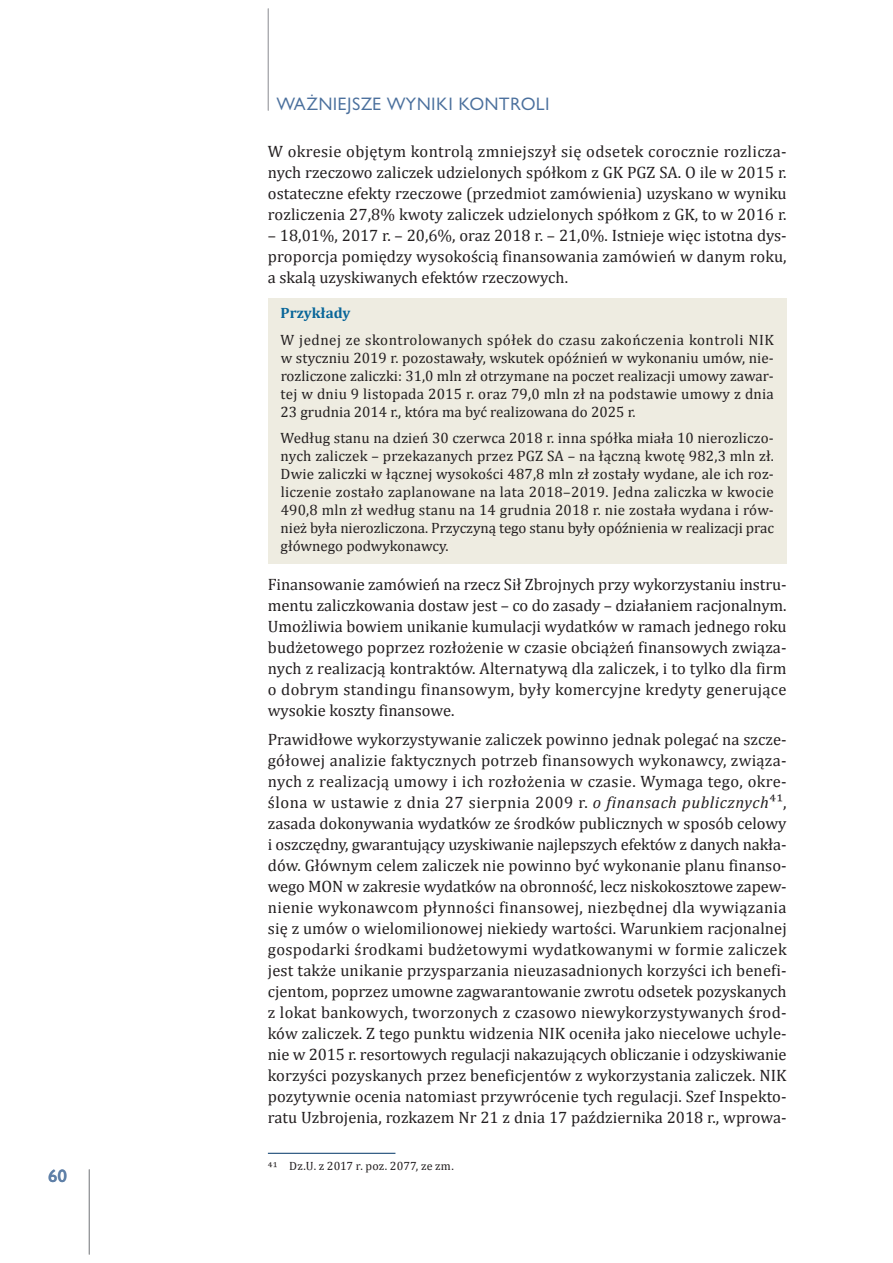
<style>
.page{position:relative;width:893px;height:1263px;background:#fff}
.page>*{position:absolute;margin:0;border:0;box-sizing:border-box;transform-origin:0 0}
.t1{font:16.5px/21px "Cambria";color:#231f20;text-align:justify}
.t2{font:16.5px "Gilead TTEFN";letter-spacing:.05em;color:#4b709d}
.t3{font:700 16.5px "Gilead TTEFN";color:#5f80a8}
.t4{font:15px/18px "Cambria";color:#231f20;text-align:justify}
.t5{font:700 15px "Cambria";color:#086699}
.t6{font:12px "Cambria";letter-spacing:.01em;color:#231f20}
.s1{font-style:italic}
</style>
<div class="page">
<hr style="left:268px;top:9px;width:1px;height:102px;background:#a8a9ad">
<hr style="left:89px;top:1169px;width:1px;height:85px;background:#939598">
<div style="left:268px;top:298px;width:519px;height:41px;background:#eeece1"></div>
<div style="left:268px;top:325px;width:519px;height:104px;background:#eeece1"></div>
<div style="left:268px;top:423px;width:519px;height:140px;background:#eeece1"></div>
<hr style="left:268px;top:1153px;width:127px;height:1px;background:#003667">
<p class="t3" style="left:48px;top:1165px;width:20px">60</p>
<p class="t2" style="left:276px;top:93px;width:275px">WAŻNIEJSZE WYNIKI KONTROLI</p>
<p class="t1" style="left:268px;top:141px;width:520px">W okresie objętym kontrolą zmniejszył się odsetek corocznie rozlicza&shy;nych rzeczowo zaliczek udzielonych spółkom z GK PGZ SA. O ile w 2015 r. ostateczne efekty rzeczowe (przedmiot zamówienia) uzyskano w wyniku rozliczenia 27,8% kwoty zaliczek udzielonych spółkom z GK, to w 2016 r.</p>
<p class="t1" style="left:268px;top:225px;width:520px">– 18,01%, 2017 r. – 20,6%, oraz 2018 r. – 21,0%. Istnieje więc istotna dys&shy;proporcja pomiędzy wysokością finansowania zamówień w danym roku, a skalą uzyskiwanych efektów rzeczowych.</p>
<p class="t5" style="left:281px;top:303px;width:71px">Przykłady</p>
<p class="t4" style="left:281px;top:331px;width:495px">W jednej ze skontrolowanych spółek do czasu zakończenia kontroli NIK w styczniu 2019 r. pozostawały, wskutek opóźnień w wykonaniu umów, nie&shy;rozliczone zaliczki: 31,0 mln zł otrzymane na poczet realizacji umowy zawar&shy;tej w dniu 9 listopada 2015 r. oraz 79,0 mln zł na podstawie umowy z dnia 23 grudnia 2014 r., która ma być realizowana do 2025 r.</p>
<p class="t4" style="left:281px;top:429px;width:495px">Według stanu na dzień 30 czerwca 2018 r. inna spółka miała 10 nierozliczo&shy;nych zaliczek – przekazanych przez PGZ SA – na łączną kwotę 982,3 mln zł.<br>Dwie zaliczki w łącznej wysokości 487,8 mln zł zostały wydane, ale ich roz&shy;liczenie zostało zaplanowane na lata 2018–2019. Jedna zaliczka w kwocie 490,8 mln zł według stanu na 14 grudnia 2018 r. nie została wydana i rów&shy;nież była nierozliczona. Przyczyną tego stanu były opóźnienia w realizacji prac głównego podwykonawcy.</p>
<p class="t1" style="left:268px;top:573px;width:520px">Finansowanie zamówień na rzecz Sił Zbrojnych przy wykorzystaniu instru&shy;mentu zaliczkowania dostaw jest – co do zasady – działaniem racjonalnym.<br>Umożliwia bowiem unikanie kumulacji wydatków w ramach jednego roku budżetowego poprzez rozłożenie w czasie obciążeń finansowych związa&shy;nych z realizacją kontraktów. Alternatywą dla zaliczek, i to tylko dla firm o dobrym standingu finansowym, były komercyjne kredyty generujące wysokie koszty finansowe.</p>
<p class="t1" style="left:268px;top:729px;width:520px">Prawidłowe wykorzystywanie zaliczek powinno jednak polegać na szcze&shy;gółowej analizie faktycznych potrzeb finansowych wykonawcy, związa&shy;nych z realizacją umowy i ich rozłożenia w czasie. Wymaga tego, okre&shy;ślona w ustawie z dnia 27 sierpnia 2009 r. <span class="s1">o finansach publicznych</span>41, zasada dokonywania wydatków ze środków publicznych w sposób celowy i oszczędny, gwarantujący uzyskiwanie najlepszych efektów z danych nakła&shy;dów. Głównym celem zaliczek nie powinno być wykonanie planu finanso&shy;wego MON w zakresie wydatków na obronność, lecz niskokosztowe zapew&shy;nienie wykonawcom płynności finansowej, niezbędnej dla wywiązania się z umów o wielomilionowej niekiedy wartości. Warunkiem racjonalnej gospodarki środkami budżetowymi wydatkowanymi w formie zaliczek jest także unikanie przysparzania nieuzasadnionych korzyści ich benefi&shy;cjentom, poprzez umowne zagwarantowanie zwrotu odsetek pozyskanych z lokat bankowych, tworzonych z czasowo niewykorzystywanych środ&shy;ków zaliczek. Z tego punktu widzenia NIK oceniła jako niecelowe uchyle&shy;nie w 2015 r. resortowych regulacji nakazujących obliczanie i odzyskiwanie korzyści pozyskanych przez beneficjentów z wykorzystania zaliczek. NIK pozytywnie ocenia natomiast przywrócenie tych regulacji. Szef Inspekto&shy;ratu Uzbrojenia, rozkazem Nr 21 z dnia 17 października 2018 r., wprowa-</p>
<p class="t6" style="left:268px;top:1159px;width:187px">41 Dz.U. z 2017 r. poz. 2077, ze zm.</p>
</div>
